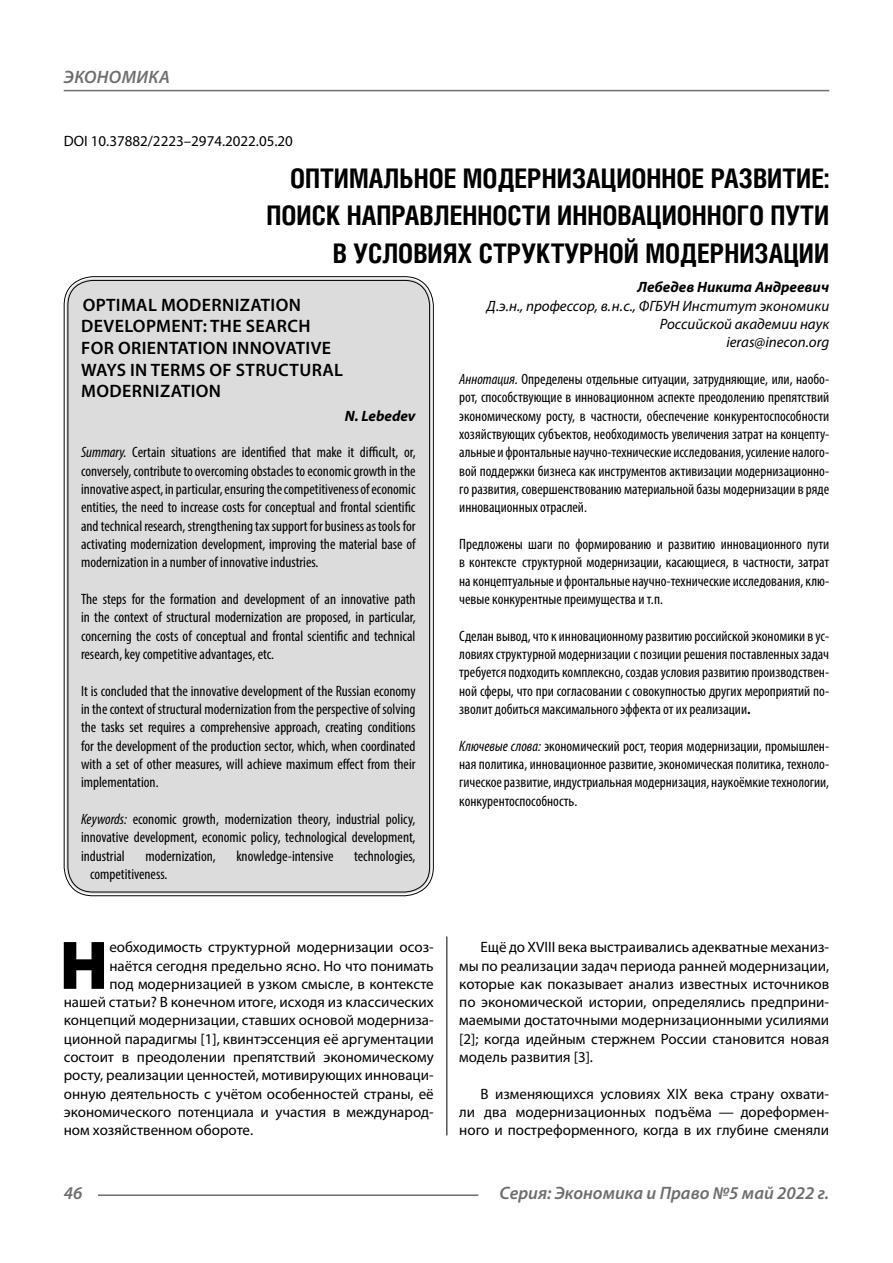
<style>
.page{position:relative;width:893px;height:1263px;background:#fff}
.page>*{position:absolute;margin:0;border:0;box-sizing:border-box;transform-origin:0 0}
.Bukvica{font:900 69.3px "Myriad Pro";color:#000}
.Header{font:700 27px/37.5px "Helios Cond C";color:#000;text-align:right}
.Header-eng{font:600 18px/21.6px "Myriad Pro";letter-spacing:.02em;color:#000}
.t1{font:italic 600 18px "Myriad Pro";color:#6e6e6e}
.Annotation-rus{font:condensed 15px/18.3px "Myriad Pro";color:#000;text-align:justify}
.Annotation-eng{font:condensed 15px/18.3px "Myriad Pro";color:#000;text-align:justify}
.Bukvica-2{font:15px "Myriad Pro";color:#000}
.Normal{font:15px/18.3px "Myriad Pro";color:#000;text-align:justify}
.Author-doc{font:italic 15px/18.3px "Myriad Pro";color:#000;text-align:right}
.DOI{font:15px "Myriad Pro";color:#000}
.Author{font:italic 700 15px "Myriad Pro";color:#000}
.Author-email{font:italic 15px "Myriad Pro";color:#000}
.Author-eng{font:italic 700 15px "Myriad Pro";color:#000}
.s1{font-style:italic}
.s2{font-weight:600;font-stretch:normal}
</style>
<div class="page">
<hr style="left:446px;top:934px;width:1px;height:201px;background:#000">
<div style="left:66px;top:279px;width:365px;height:615px;background:#dcdcdc;border-radius:27px"></div>
<hr style="left:98px;top:1194px;width:380px;height:2px;background:#6e6e6e">
<hr style="left:64px;top:90px;width:765px;height:1px;background:#6e6e6e">
<p class="t1" style="left:64px;top:66px;width:24px">Экономика</p>
<p class="DOI" style="left:64px;top:132px;width:231px">DOI 10.37882/2223–2974.2022.05.20</p>
<p class="Header" style="left:267px;top:159px;width:564px">ОПТИМАЛЬНОЕ МОДЕРНИЗАЦИОННОЕ РАЗВИТИЕ:<br>ПОИСК НАПРАВЛЕННОСТИ ИННОВАЦИОННОГО ПУТИ<br>В УСЛОВИЯХ СТРУКТУРНОЙ МОДЕРНИЗАЦИИ</p>
<p class="Author" style="left:637px;top:278px;width:193px">Лебедев Никита Андреевич</p>
<p class="Author-doc" style="left:487px;top:296px;width:344px">Д.э.н., профессор, в.н.с., ФГБУН Институт экономики<br>Российской академии наук</p>
<p class="Author-email" style="left:726px;top:333px;width:104px">ieras@inecon.org</p>
<p class="Annotation-rus" style="left:459px;top:370px;width:371px"><span class="s1">Аннотация.</span> Определены отдельные ситуации, затрудняющие, или, наобо&shy;рот, способствующие в инновационном аспекте преодолению препятствий экономическому росту, в частности, обеспечение конкурентоспособности хозяйствующих субъектов, необходимость увеличения затрат на концепту&shy;альные и фронтальные научно-технические исследования, усиление налого&shy;вой поддержки бизнеса как инструментов активизации модернизационно&shy;го развития, совершенствованию материальной базы модернизации в ряде инновационных отраслей.</p>
<p class="Annotation-rus" style="left:459px;top:535px;width:371px">Предложены шаги по формированию и развитию инновационного пути в контексте структурной модернизации, касающиеся, в частности, затрат на концептуальные и фронтальные научно-технические исследования, клю&shy;чевые конкурентные преимущества и т.п.</p>
<p class="Annotation-rus" style="left:459px;top:626px;width:371px">Сделан вывод, что к инновационному развитию российской экономики в ус&shy;ловиях структурной модернизации с позиции решения поставленных задач требуется подходить комплексно, создав условия развитию производствен&shy;ной сферы, что при согласовании с совокупностью других мероприятий по&shy;зволит добиться максимального эффекта от их реализации<span class="s2">.</span></p>
<p class="Annotation-rus" style="left:459px;top:736px;width:371px"><span class="s1">Ключевые слова:</span> экономический рост, теория модернизации, промышлен&shy;ная политика, инновационное развитие, экономическая политика, техноло&shy;гическое развитие, индустриальная модернизация, наукоёмкие технологии, конкурентоспособность.</p>
<p class="Header-eng" style="left:81px;top:293px;width:263px">OPTIMAL MODERNIZATION<br>DEVELOPMENT: THE SEARCH<br>FOR ORIENTATION INNOVATIVE<br>WAYS IN TERMS OF STRUCTURAL<br>MODERNIZATION</p>
<p class="Author-eng" style="left:345px;top:406px;width:72px">N. Lebedev</p>
<p class="Annotation-eng" style="left:81px;top:443px;width:336px"><span class="s1">Summary.</span> Certain situations are identified that make it difficult, or, conversely, contribute to overcoming obstacles to economic growth in the innovative aspect, in particular, ensuring the competitiveness of economic entities, the need to increase costs for conceptual and frontal scientific and technical research, strengthening tax support for business as tools for activating modernization development, improving the material base of modernization in a number of innovative industries.</p>
<p class="Annotation-eng" style="left:81px;top:590px;width:336px">The steps for the formation and development of an innovative path in the context of structural modernization are proposed, in particular, concerning the costs of conceptual and frontal scientific and technical research, key competitive advantages, etc.</p>
<p class="Annotation-eng" style="left:81px;top:681px;width:336px">It is concluded that the innovative development of the Russian economy in the context of structural modernization from the perspective of solving the tasks set requires a comprehensive approach, creating conditions for the development of the production sector, which, when coordinated with a set of other measures, will achieve maximum effect from their implementation.</p>
<p class="Annotation-eng" style="left:81px;top:810px;width:336px"><span class="s1">Keywords:</span> economic growth, modernization theory, industrial policy, innovative development, economic policy, technological development, industrial</p>
<p class="Annotation-eng" style="left:145px;top:846px;width:72px">modernization,</p>
<p class="Annotation-eng" style="left:236px;top:846px;width:99px">knowledge-intensive</p>
<p class="Annotation-eng" style="left:354px;top:846px;width:63px">technologies,</p>
<p class="Annotation-eng" style="left:90px;top:864px;width:79px">competitiveness.</p>
<p class="Bukvica" style="left:59px;top:919px;width:50px">Н</p>
<p class="Bukvica-2" style="left:109px;top:938px;width:326px">еобходимость структурной модернизации осоз-</p>
<p class="Bukvica-2" style="left:109px;top:956px;width:326px">наётся сегодня предельно ясно. Но что понимать</p>
<p class="Bukvica-2" style="left:109px;top:974px;width:326px">под модернизацией в узком смысле, в контексте</p>
<p class="Bukvica-2" style="left:64px;top:993px;width:371px">нашей статьи? В конечном итоге, исходя из классических</p>
<p class="Bukvica-2" style="left:64px;top:1011px;width:371px">концепций модернизации, ставших основой модерниза-</p>
<p class="Bukvica-2" style="left:64px;top:1029px;width:371px">ционной парадигмы [1], квинтэссенция её аргументации</p>
<p class="Bukvica-2" style="left:64px;top:1048px;width:371px">состоит в преодолении препятствий экономическому</p>
<p class="Bukvica-2" style="left:64px;top:1066px;width:371px">росту, реализации ценностей, мотивирующих инноваци-</p>
<p class="Bukvica-2" style="left:64px;top:1084px;width:371px">онную деятельность с учётом особенностей страны, её</p>
<p class="Bukvica-2" style="left:64px;top:1103px;width:371px">экономического потенциала и участия в международ-</p>
<p class="Bukvica-2" style="left:64px;top:1121px;width:190px">ном хозяйственном обороте.</p>
<p class="Normal" style="left:459px;top:938px;width:371px;text-indent:21px">Ещё до ХVIII века выстраивались адекватные механиз&shy;мы по реализации задач периода ранней модернизации, которые как показывает анализ известных источников по экономической истории, определялись предприни&shy;маемыми достаточными модернизационными усилиями [2]; когда идейным стержнем России становится новая модель развития [3].</p>
<p class="Normal" style="left:459px;top:1084px;width:371px;text-indent:21px">В изменяющихся условиях ХIХ века страну охвати&shy;ли два модернизационных подъёма — дореформен&shy;ного и постреформенного, когда в их глубине сменяли</p>
<p class="t1" style="left:64px;top:1182px;width:20px">46</p>
<p class="t1" style="left:500px;top:1182px;width:331px">Серия: Экономика и Право №5 май 2022 г.</p>
</div>
